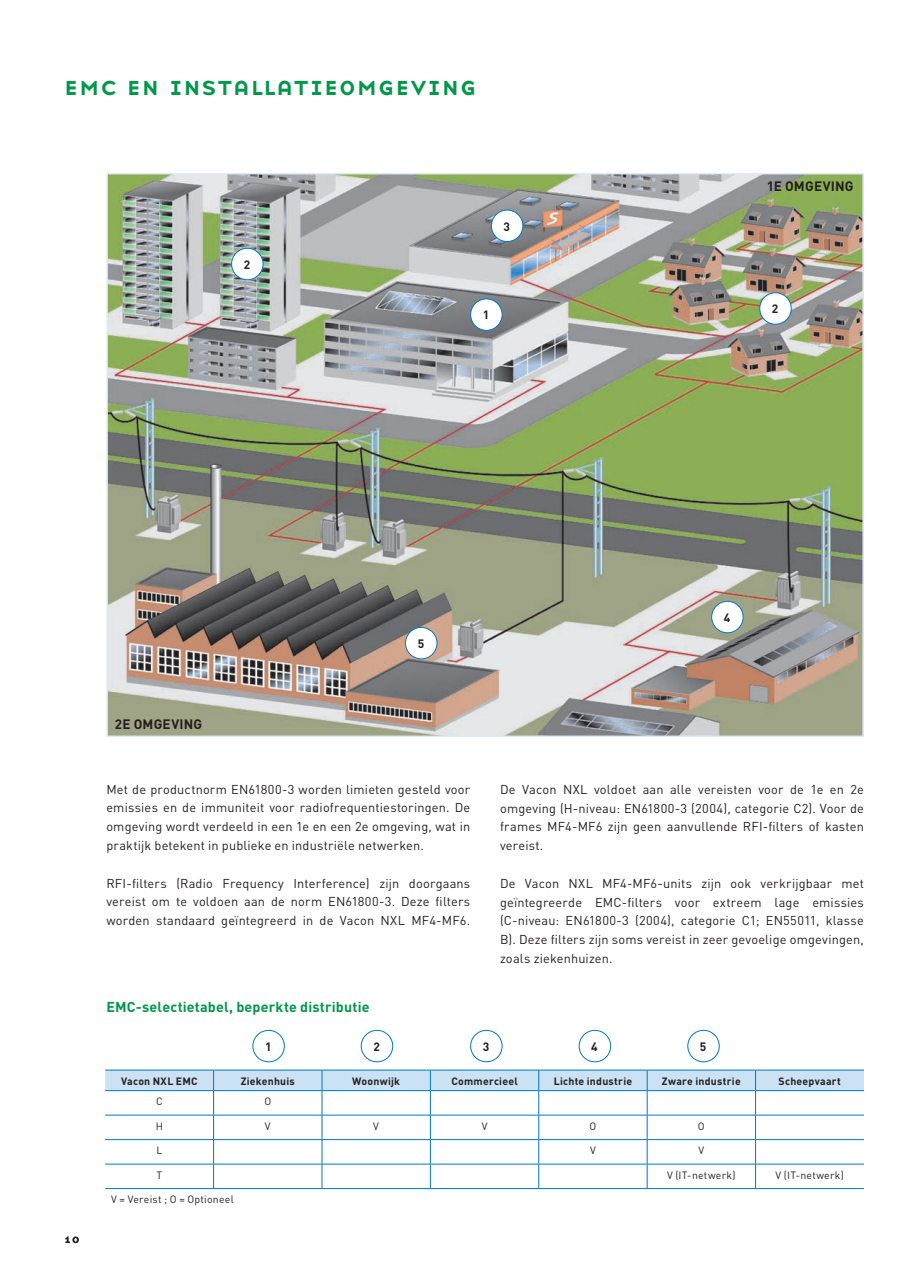
<style>
.page{position:relative;width:915px;height:1276px;background:#fff}
.page>*{position:absolute;margin:0;border:0;box-sizing:border-box;transform-origin:0 0}
.t1{font:27px "Base Nine SC";color:#00984a}
.t2{font:700 14.25px "DIN";letter-spacing:.015em;color:#00984a}
.t3{font:700 13.5px "DIN";letter-spacing:.01em;color:#231f20}
.t4{font:12.75px/18.8px "DIN";letter-spacing:.01em;color:#231f20;text-align:justify}
.t5{font:700 12px "DIN";color:#231f20}
.t6{font:12px "Base Nine SC";color:#231f20}
.t7{font:700 10.5px "DIN";letter-spacing:.02em;color:#231f20}
.t8{font:10.5px "DIN";letter-spacing:.025em;color:#231f20}
</style>
<div class="page">
<img style="left:109px;top:176px;width:751px;height:558px">
<hr style="left:105px;top:1069px;width:217px;height:1px;background:#0078c0">
<hr style="left:322px;top:1069px;width:108px;height:1px;background:#0078c0">
<hr style="left:430px;top:1069px;width:108px;height:1px;background:#0078c0">
<hr style="left:538px;top:1069px;width:109px;height:1px;background:#0078c0">
<hr style="left:647px;top:1069px;width:108px;height:1px;background:#0078c0">
<hr style="left:755px;top:1069px;width:108px;height:1px;background:#0078c0">
<svg style="left:105px;top:1070px;width:758px;height:118px"></svg>
<hr style="left:105px;top:1188px;width:758px;height:1px;background:#0078c0">
<div style="left:231px;top:248px;width:32px;height:32px;background:#fff;border-radius:50%"></div>
<div style="left:231px;top:248px;width:32px;height:32px;border:1px solid #0078c0;border-radius:50%"></div>
<div style="left:470px;top:299px;width:32px;height:31px;background:#fff;border-radius:50%"></div>
<div style="left:470px;top:298px;width:32px;height:33px;border:1px solid #0078c0;border-radius:50%"></div>
<div style="left:491px;top:210px;width:31px;height:31px;background:#fff;border-radius:50%"></div>
<div style="left:491px;top:210px;width:32px;height:32px;border:1px solid #0078c0;border-radius:50%"></div>
<div style="left:759px;top:293px;width:31px;height:31px;background:#fff;border-radius:50%"></div>
<div style="left:759px;top:292px;width:32px;height:32px;border:1px solid #0078c0;border-radius:50%"></div>
<div style="left:405px;top:627px;width:32px;height:32px;background:#fff;border-radius:50%"></div>
<div style="left:405px;top:627px;width:32px;height:32px;border:1px solid #0078c0;border-radius:50%"></div>
<div style="left:711px;top:601px;width:31px;height:32px;background:#fff;border-radius:50%"></div>
<div style="left:711px;top:601px;width:32px;height:32px;border:1px solid #0078c0;border-radius:50%"></div>
<div style="left:252px;top:1030px;width:32px;height:32px;border:1px solid #0078c0;border-radius:50%"></div>
<div style="left:361px;top:1030px;width:32px;height:32px;border:1px solid #0078c0;border-radius:50%"></div>
<div style="left:470px;top:1030px;width:32px;height:32px;border:1px solid #0078c0;border-radius:50%"></div>
<div style="left:578px;top:1030px;width:32px;height:32px;border:1px solid #0078c0;border-radius:50%"></div>
<div style="left:687px;top:1030px;width:32px;height:32px;border:1px solid #0078c0;border-radius:50%"></div>
<h1 class="t1" style="left:64px;top:70px;width:415px">emc en installatieomgeving</h1>
<p class="t5" style="left:244px;top:260px;width:8px">2</p>
<p class="t5" style="left:503px;top:222px;width:8px">3</p>
<p class="t5" style="left:482px;top:311px;width:8px">1</p>
<p class="t3" style="left:766px;top:181px;width:88px">1E OMGEVING</p>
<p class="t5" style="left:771px;top:304px;width:8px">2</p>
<p class="t3" style="left:115px;top:719px;width:89px">2E OMGEVING</p>
<p class="t5" style="left:417px;top:639px;width:8px">5</p>
<p class="t4" style="left:106px;top:781px;width:365px">Met de productnorm EN61800-3 worden limieten gesteld voor emissies en de immuniteit voor radiofrequentiestoringen. De omgeving wordt verdeeld in een 1e en een 2e omgeving, wat in praktijk betekent in publieke en industriële netwerken.</p>
<p class="t4" style="left:106px;top:875px;width:365px">RFI-filters (Radio Frequency Interference) zijn doorgaans vereist om te voldoen aan de norm EN61800-3. Deze filters worden standaard geïntegreerd in de Vacon NXL MF4-MF6.</p>
<p class="t5" style="left:723px;top:613px;width:8px">4</p>
<p class="t4" style="left:500px;top:781px;width:365px">De Vacon NXL voldoet aan alle vereisten voor de 1e en 2e omgeving (H-niveau: EN61800-3 (2004), categorie C2). Voor de frames MF4-MF6 zijn geen aanvullende RFI-filters of kasten vereist.</p>
<p class="t4" style="left:500px;top:875px;width:365px">De Vacon NXL MF4-MF6-units zijn ook verkrijgbaar met geïntegreerde EMC-filters voor extreem lage emissies (C-niveau: EN61800-3 (2004), categorie C1; EN55011, klasse B). Deze filters zijn soms vereist in zeer gevoelige omgevingen, zoals ziekenhuizen.</p>
<p class="t2" style="left:106px;top:1002px;width:264px">EMC-selectietabel, beperkte distributie</p>
<p class="t5" style="left:265px;top:1042px;width:8px">1</p>
<p class="t5" style="left:373px;top:1042px;width:8px">2</p>
<p class="t5" style="left:482px;top:1042px;width:8px">3</p>
<p class="t5" style="left:591px;top:1042px;width:8px">4</p>
<p class="t5" style="left:699px;top:1042px;width:8px">5</p>
<p class="t6" style="left:64px;top:1231px;width:18px">10</p>
<p class="t7" style="left:121px;top:1077px;width:78px">Vacon NXL EMC</p>
<p class="t7" style="left:241px;top:1077px;width:56px">Ziekenhuis</p>
<p class="t7" style="left:352px;top:1077px;width:49px">Woonwijk</p>
<p class="t7" style="left:451px;top:1077px;width:68px">Commercieel</p>
<p class="t7" style="left:553px;top:1077px;width:80px">Lichte industrie</p>
<p class="t7" style="left:661px;top:1077px;width:80px">Zware industrie</p>
<p class="t7" style="left:778px;top:1077px;width:64px">Scheepvaart</p>
<p class="t8" style="left:156px;top:1097px;width:8px">C</p>
<p class="t8" style="left:264px;top:1097px;width:8px">O</p>
<p class="t8" style="left:156px;top:1122px;width:9px">H</p>
<p class="t8" style="left:265px;top:1122px;width:7px">V</p>
<p class="t8" style="left:373px;top:1122px;width:7px">V</p>
<p class="t8" style="left:481px;top:1122px;width:7px">V</p>
<p class="t8" style="left:589px;top:1122px;width:8px">O</p>
<p class="t8" style="left:697px;top:1122px;width:8px">O</p>
<p class="t8" style="left:156px;top:1146px;width:8px">L</p>
<p class="t8" style="left:590px;top:1146px;width:7px">V</p>
<p class="t8" style="left:698px;top:1146px;width:7px">V</p>
<p class="t8" style="left:156px;top:1171px;width:7px">T</p>
<p class="t8" style="left:666px;top:1171px;width:70px">V (IT-netwerk)</p>
<p class="t8" style="left:775px;top:1171px;width:70px">V (IT-netwerk)</p>
<p class="t8" style="left:111px;top:1195px;width:124px">V = Vereist ; O = Optioneel</p>
</div>
